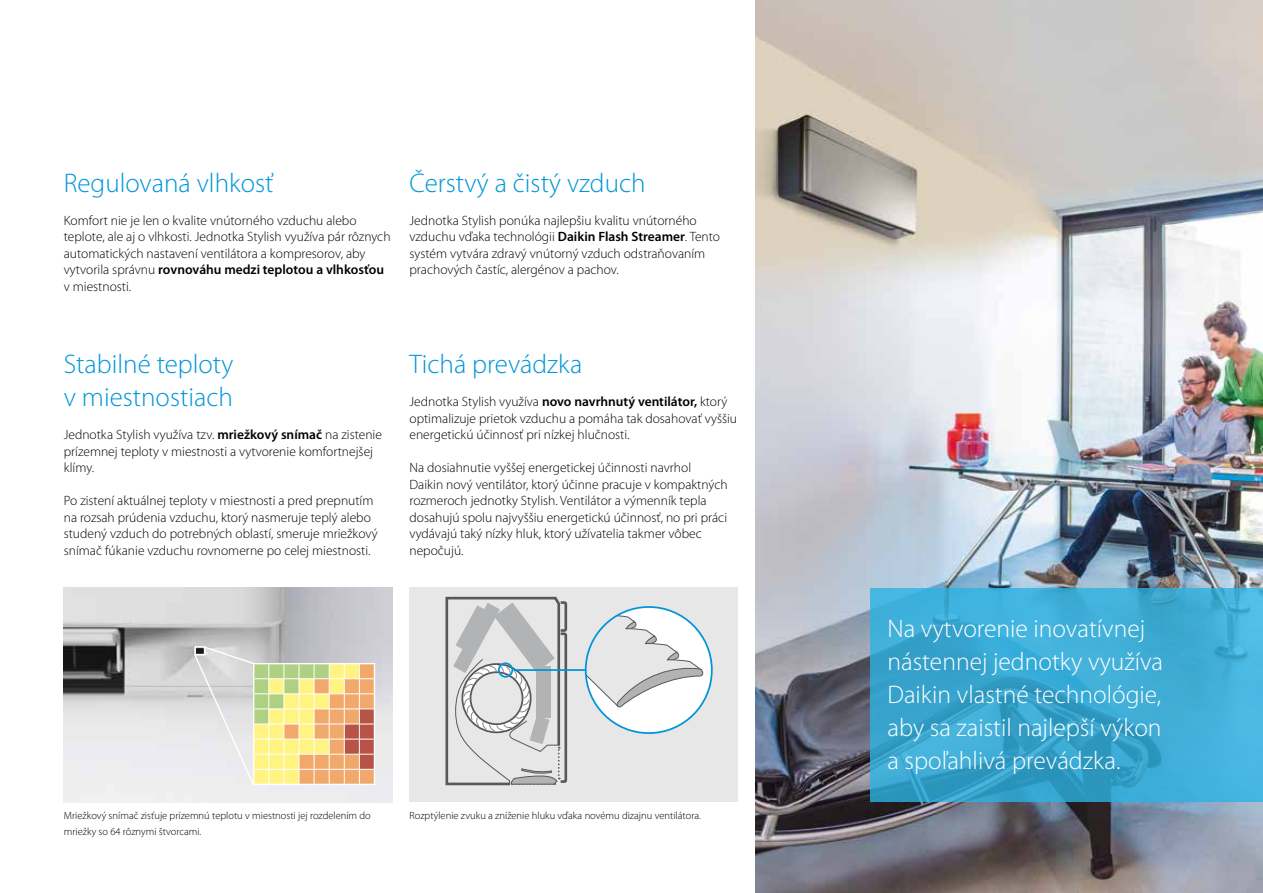
<style>
.page{position:relative;width:1263px;height:893px;background:#fff}
.page>*{position:absolute;margin:0;border:0;box-sizing:border-box;transform-origin:0 0}
.t1{font:300 27px/33px "Myriad Pro";color:#0095d8}
.t2{font:300 25.5px/33px "Myriad Pro";color:#fff}
.t3{font:300 13.5px/16.5px "Myriad Pro";color:#000}
.t4{font:300 10.5px/16.5px "Myriad Pro";color:#000}
.s1{font-weight:600}
</style>
<div class="page">
<img style="left:64px;top:588px;width:328px;height:214px">
<div style="left:409px;top:588px;width:329px;height:214px;background:#e7e7e8"></div>
<svg style="left:193px;top:645px;width:182px;height:141px;background:#e3d2ab"></svg>
<div style="left:194px;top:646px;width:12px;height:9px;border:2px solid #fff"></div>
<svg style="left:445px;top:596px;width:123px;height:190px"></svg>
<div style="left:498px;top:662px;width:15px;height:16px;border:2px solid #0095d8;border-radius:50%"></div>
<div style="left:586px;top:607px;width:126px;height:126px;background:#fff;border-radius:50%"></div>
<svg style="left:586px;top:607px;width:118px;height:103px"></svg>
<hr style="left:513px;top:669px;width:73px;height:2px;background:#0095d8">
<img style="left:755px;top:0;width:508px;height:893px">
<svg style="left:870px;top:588px;width:393px;height:213px;background:#3ba9d3"></svg>
<h1 class="t1" style="left:64px;top:166px;width:212px">Regulovaná vlhkosť</h1>
<p class="t3" style="left:64px;top:212px;width:328px">Komfort nie je len o kvalite vnútorného vzduchu alebo teplote, ale aj o vlhkosti. Jednotka Stylish využíva pár rôznych automatických nastavení ventilátora a kompresorov, aby vytvorila správnu <span class="s1">rovnováhu medzi teplotou a vlhkosťou </span>v miestnosti.</p>
<h1 class="t1" style="left:409px;top:166px;width:237px">Čerstvý a čistý vzduch</h1>
<p class="t3" style="left:409px;top:212px;width:312px">Jednotka Stylish ponúka najlepšiu kvalitu vnútorného vzduchu vďaka technológii <span class="s1">Daikin Flash Streamer</span>. Tento systém vytvára zdravý vnútorný vzduch odstraňovaním prachových častíc, alergénov a pachov.</p>
<h1 class="t1" style="left:64px;top:348px;width:171px">Stabilné teploty v miestnostiach</h1>
<p class="t3" style="left:64px;top:427px;width:320px">Jednotka Stylish využíva tzv. <span class="s1">mriežkový snímač</span> na zistenie prízemnej teploty v miestnosti a vytvorenie komfortnejšej klímy.</p>
<p class="t3" style="left:64px;top:492px;width:315px">Po zistení aktuálnej teploty v miestnosti a pred prepnutím na rozsah prúdenia vzduchu, ktorý nasmeruje teplý alebo studený vzduch do potrebných oblastí, smeruje mriežkový snímač fúkanie vzduchu rovnomerne po celej miestnosti.</p>
<h1 class="t1" style="left:409px;top:348px;width:174px">Tichá prevádzka</h1>
<p class="t3" style="left:409px;top:394px;width:329px">Jednotka Stylish využíva <span class="s1">novo navrhnutý ventilátor,</span> ktorý optimalizuje prietok vzduchu a pomáha tak dosahovať vyššiu energetickú účinnosť pri nízkej hlučnosti.</p>
<p class="t3" style="left:409px;top:459px;width:320px">Na dosiahnutie vyššej energetickej účinnosti navrhol Daikin nový ventilátor, ktorý účinne pracuje v kompaktných rozmeroch jednotky Stylish. Ventilátor a výmenník tepla dosahujú spolu najvyššiu energetickú účinnosť, no pri práci vydávajú taký nízky hluk, ktorý užívatelia takmer vôbec nepočujú.</p>
<p class="t4" style="left:64px;top:807px;width:309px">Mriežkový snímač zisťuje prízemnú teplotu v miestnosti jej rozdelením do mriežky so 64 rôznymi štvorcami.</p>
<p class="t4" style="left:409px;top:807px;width:293px">Rozptýlenie zvuku a zníženie hluku vďaka novému dizajnu ventilátora.</p>
<h2 class="t2" style="left:887px;top:612px;width:277px">Na vytvorenie inovatívnej nástennej jednotky využíva<br>Daikin vlastné technológie, aby sa zaistil najlepší výkon a spoľahlivá prevádzka.</h2>
</div>
